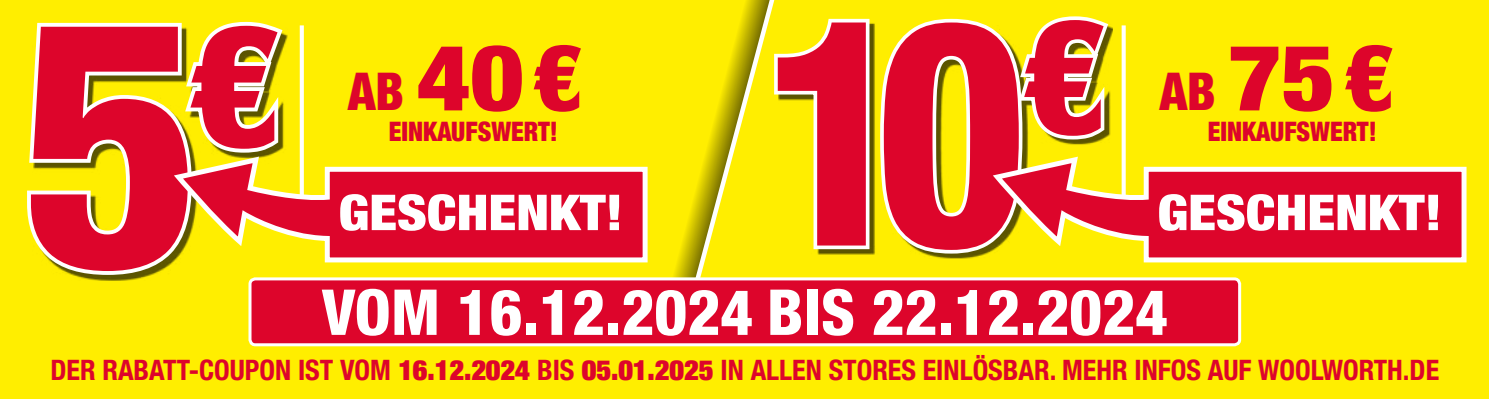
<style>
.page{position:relative;width:1489px;height:399px;background:#fff}
.page>*{position:absolute;margin:0;border:0;box-sizing:border-box;transform-origin:0 0}
.t1{font:800 condensed 344.75px "Helvetica Neue LT Com";color:#dd052b}
.t2{font:800 condensed 314.75px "Helvetica Neue LT Com";color:#dd052b;scale:.92 1}
.t3{font:900 condensed 168.75px "Helvetica Neue LT Com";color:#dd052b;scale:1.12 1}
.t4{font:900 condensed 91.75px "Helvetica Neue LT Com";color:#dd052b;scale:1.12 1}
.t5{font:800 condensed 63.25px "Helvetica Neue LT Com";color:#fff}
.t6{font:900 condensed 49.5px "Helvetica Neue LT Com";color:#fff;scale:1.12 1}
.t7{font:700 condensed 28px "Helvetica Neue LT Com";color:#dd052b}
.t8{font:900 condensed 26.75px "Helvetica Neue LT Com";color:#dd052b;scale:.95 1}
.s1{font-size:51.75px}
.s2{font-weight:900}
</style>
<div class="page">
<div style="left:0;top:0;width:1488px;height:399px;background:#fe0"></div>
<svg style="left:1121px;top:25px;width:4px;height:128px"></svg>
<svg style="left:300px;top:25px;width:4px;height:128px"></svg>
<svg style="left:674px;top:0;width:101px;height:277px"></svg>
<div style="left:250px;top:279px;width:989px;height:65px;background:#dd052b;border-radius:5px"></div>
<div style="left:248px;top:277px;width:992px;height:69px;border:3px solid #fff;border-radius:5px"></div>
<div style="left:32px;top:27px;width:255px;height:253px;background:#fe0"></div>
<svg style="left:27px;top:22px;width:153px;height:257px"></svg>
<svg style="left:180px;top:21px;width:107px;height:132px"></svg>
<svg style="left:173px;top:153px;width:475px;height:112px"></svg>
<div style="left:778px;top:21px;width:334px;height:237px;background:#000;opacity:.65"></div>
<svg style="left:770px;top:15px;width:103px;height:238px"></svg>
<svg style="left:876px;top:18px;width:150px;height:239px"></svg>
<svg style="left:1014px;top:16px;width:99px;height:128px"></svg>
<svg style="left:992px;top:153px;width:475px;height:110px"></svg>
<h3 class="t3" style="left:184px;top:-11px;width:89px">€</h3>
<h1 class="t1" style="left:21px;top:-55px;width:181px">5</h1>
<h3 class="t4" style="left:348px;top:25px;width:212px"><span class="s1">AB</span> 40 €</h3>
<p class="t8" style="left:389px;top:116px;width:179px">EINKAUFSWERT!</p>
<h3 class="t6" style="left:338px;top:184px;width:255px">GESCHENKT!</h3>
<h2 class="t2" style="left:760px;top:-47px;width:380px">10<sup>€</sup></h2>
<h3 class="t4" style="left:1159px;top:25px;width:212px"><span class="s1">AB</span> 75 €</h3>
<p class="t8" style="left:1207px;top:116px;width:179px">EINKAUFSWERT!</p>
<h3 class="t6" style="left:1157px;top:184px;width:255px">GESCHENKT!</h3>
<h3 class="t5" style="left:321px;top:276px;width:847px">VOM 16.12.2024 BIS 22.12.2024</h3>
<p class="t7" style="left:50px;top:354px;width:1390px">DER RABATT-COUPON IST VOM <span class="s2">16.12.2024</span> BIS <span class="s2">05.01.2025</span> IN ALLEN STORES EINLÖSBAR. MEHR INFOS AUF WOOLWORTH.DE</p>
</div>
